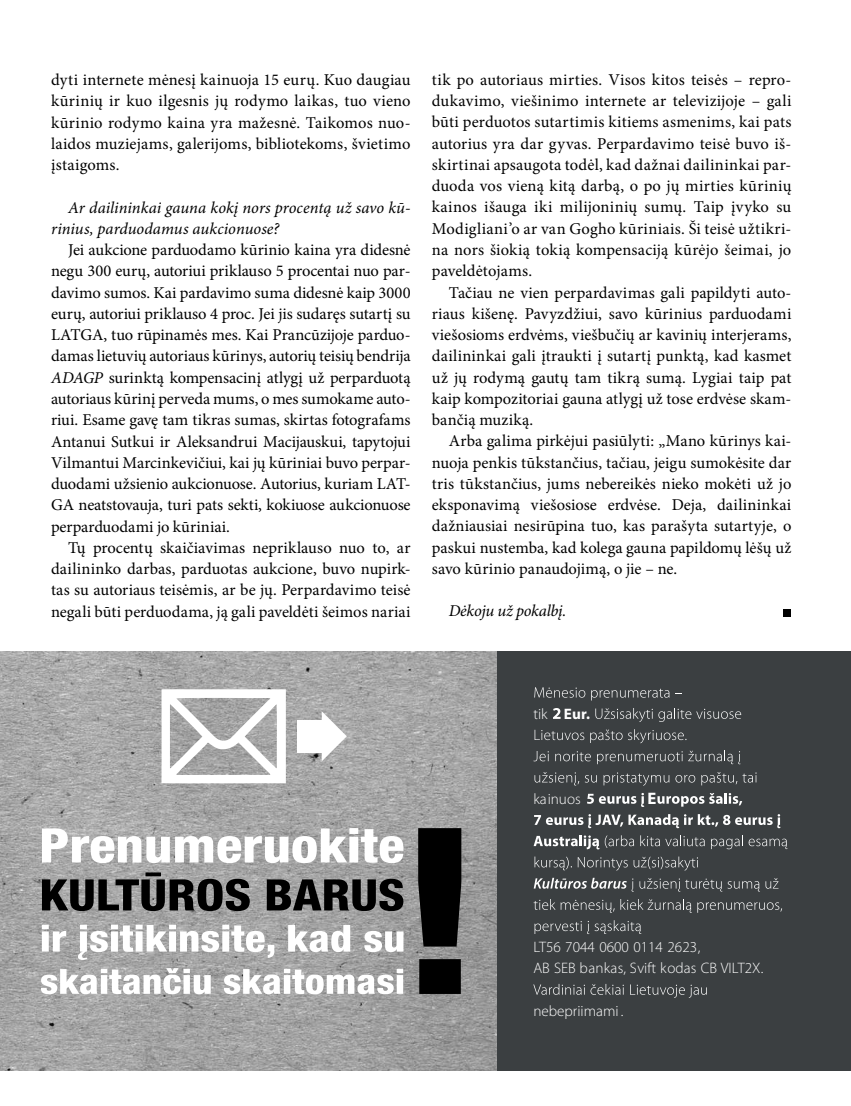
<style>
.page{position:relative;width:851px;height:1106px;background:#fff}
.page>*{position:absolute;margin:0;border:0;box-sizing:border-box;transform-origin:0 0}
.t1{font:700 16.65px "Myriad Pro";color:#fff}
.t2{font:16.5px/21.3px "Minion Pro";letter-spacing:.005em;color:#000;text-align:justify}
.t3{font:italic 16.5px/21.3px "Minion Pro";color:#000}
.t4{font:italic 16.5px "Minion Pro";letter-spacing:-.02em;color:#000}
.t5{font:300 15.15px/21.1px "Myriad Pro";color:#fff}
.t6{font:700 15.15px "Myriad Pro";color:#fff}
.s1{font-style:italic}
.s2{font-weight:300}
</style>
<div class="page">
<div style="left:783px;top:609px;width:8px;height:8px;background:#000"></div>
<img style="left:0;top:652px;width:497px;height:418px">
<div style="left:497px;top:652px;width:353px;height:418px;background:#3b3f41"></div>
<svg style="left:41px;top:968px;width:362px;height:26px"></svg>
<svg style="left:42px;top:924px;width:361px;height:36px"></svg>
<svg style="left:42px;top:872px;width:361px;height:39px;background:#575757"></svg>
<svg style="left:42px;top:828px;width:361px;height:35px"></svg>
<svg style="left:418px;top:828px;width:43px;height:166px;background:#131313"></svg>
<svg style="left:161px;top:689px;width:125px;height:94px"></svg>
<div style="left:297px;top:720px;width:26px;height:32px;background:#fff"></div>
<svg style="left:321px;top:711px;width:26px;height:50px"></svg>
<svg style="left:534px;top:687px;width:51px;height:10px"></svg>
<svg style="left:591px;top:688px;width:90px;height:12px"></svg>
<svg style="left:595px;top:708px;width:57px;height:14px"></svg>
<svg style="left:658px;top:708px;width:83px;height:14px"></svg>
<svg style="left:534px;top:729px;width:50px;height:11px"></svg>
<svg style="left:590px;top:729px;width:96px;height:14px"></svg>
<svg style="left:533px;top:751px;width:15px;height:10px"></svg>
<svg style="left:555px;top:751px;width:35px;height:10px"></svg>
<svg style="left:597px;top:751px;width:85px;height:13px"></svg>
<svg style="left:688px;top:750px;width:52px;height:14px"></svg>
<svg style="left:534px;top:772px;width:63px;height:13px"></svg>
<svg style="left:603px;top:772px;width:66px;height:13px"></svg>
<svg style="left:675px;top:775px;width:20px;height:7px"></svg>
<svg style="left:701px;top:772px;width:55px;height:13px"></svg>
<svg style="left:587px;top:793px;width:57px;height:14px"></svg>
<svg style="left:657px;top:793px;width:85px;height:13px"></svg>
<svg style="left:534px;top:814px;width:246px;height:14px"></svg>
<svg style="left:533px;top:835px;width:101px;height:14px"></svg>
<svg style="left:640px;top:835px;width:64px;height:11px"></svg>
<svg style="left:711px;top:835px;width:76px;height:14px"></svg>
<svg style="left:534px;top:856px;width:93px;height:14px"></svg>
<svg style="left:633px;top:856px;width:65px;height:14px"></svg>
<svg style="left:533px;top:877px;width:100px;height:14px"></svg>
<svg style="left:639px;top:878px;width:139px;height:13px"></svg>
<svg style="left:533px;top:899px;width:81px;height:13px"></svg>
<svg style="left:620px;top:899px;width:71px;height:13px"></svg>
<svg style="left:697px;top:902px;width:85px;height:10px"></svg>
<svg style="left:534px;top:921px;width:47px;height:13px"></svg>
<svg style="left:587px;top:920px;width:54px;height:14px"></svg>
<svg style="left:533px;top:984px;width:90px;height:10px"></svg>
<svg style="left:630px;top:984px;width:76px;height:13px"></svg>
<svg style="left:553px;top:708px;width:7px;height:11px"></svg>
<p class="t2" style="left:51px;top:69px;width:361px">dyti internete mėnesį kainuoja 15 eurų. Kuo daugiau kūrinių ir kuo ilgesnis jų rodymo laikas, tuo vieno kūrinio rodymo kaina yra mažesnė. Taikomos nuo&shy;laidos muziejams, galerijoms, bibliotekoms, švietimo įstaigoms.</p>
<p class="t3" style="left:51px;top:197px;width:361px;text-indent:17px">Ar dailininkai gauna kokį nors procentą už savo kū&shy;rinius, parduodamus aukcionuose?</p>
<p class="t2" style="left:51px;top:239px;width:361px;text-indent:17px">Jei aukcione parduodamo kūrinio kaina yra didesnė negu 300 eurų, autoriui priklauso 5 procentai nuo par&shy;davimo sumos. Kai pardavimo suma didesnė kaip 3000 eurų, autoriui priklauso 4 proc. Jei jis sudaręs sutartį su LATGA, tuo rūpinamės mes. Kai Prancūzijoje parduo&shy;damas lietuvių autoriaus kūrinys, autorių teisių bendrija <span class="s1">ADAGP</span> surinktą kompensacinį atlygį už perparduotą autoriaus kūrinį perveda mums, o mes sumokame auto&shy;riui. Esame gavę tam tikras sumas, skirtas fotografams Antanui Sutkui ir Aleksandrui Macijauskui, tapytojui Vilmantui Marcinkevičiui, kai jų kūriniai buvo perpar&shy;duodami užsienio aukcionuose. Autorius, kuriam LAT-GA neatstovauja, turi pats sekti, kokiuose aukcionuose perparduodami jo kūriniai.</p>
<p class="t2" style="left:51px;top:537px;width:361px;text-indent:17px">Tų procentų skaičiavimas nepriklauso nuo to, ar dailininko darbas, parduotas aukcione, buvo nupirk&shy;tas su autoriaus teisėmis, ar be jų. Perpardavimo teisė negali būti perduodama, ją gali paveldėti šeimos nariai</p>
<p class="t2" style="left:432px;top:69px;width:361px">tik po autoriaus mirties. Visos kitos teisės – repro&shy;dukavimo, viešinimo internete ar televizijoje – gali būti perduotos sutartimis kitiems asmenims, kai pats autorius yra dar gyvas. Perpardavimo teisė buvo iš&shy;skirtinai apsaugota todėl, kad dažnai dailininkai par&shy;duoda vos vieną kitą darbą, o po jų mirties kūrinių kainos išauga iki milijoninių sumų. Taip įvyko su Modigliani’o ar van Gogho kūriniais. Ši teisė užtikri&shy;na nors šiokią tokią kompensaciją kūrėjo šeimai, jo paveldėtojams.</p>
<p class="t2" style="left:432px;top:282px;width:361px;text-indent:17px">Tačiau ne vien perpardavimas gali papildyti auto&shy;riaus kišenę. Pavyzdžiui, savo kūrinius parduodami viešosioms erdvėms, viešbučių ar kavinių interjerams, dailininkai gali įtraukti į sutartį punktą, kad kasmet už jų rodymą gautų tam tikrą sumą. Lygiai taip pat kaip kompozitoriai gauna atlygį už tose erdvėse skam&shy;bančią muziką.</p>
<p class="t2" style="left:432px;top:430px;width:361px;text-indent:17px">Arba galima pirkėjui pasiūlyti: „Mano kūrinys kai&shy;nuoja penkis tūkstančius, tačiau, jeigu sumokėsite dar tris tūkstančius, jums nebereikės nieko mokėti už jo eksponavimą viešosiose erdvėse. Deja, dailininkai dažniausiai nesirūpina tuo, kas parašyta sutartyje, o paskui nustemba, kad kolega gauna papildomų lėšų už savo kūrinio panaudojimą, o jie – ne.</p>
<p class="t4" style="left:449px;top:600px;width:119px">Dėkoju už pokalbį.</p>
<p class="t6" style="left:533px;top:703px;width:58px"><span class="s2">tik</span> Eur.</p>
<p class="t5" style="left:533px;top:788px;width:49px">kainuos</p>
<p class="t1" style="left:647px;top:787px;width:10px">E</p>
<p class="t5" style="left:533px;top:936px;width:232px">LT56 7044 0600 0114 2623,<br>AB SEB bankas, Svift kodas CB VILT2X.</p>
<p class="t5" style="left:533px;top:1000px;width:91px">nebepriimami .</p>
</div>
